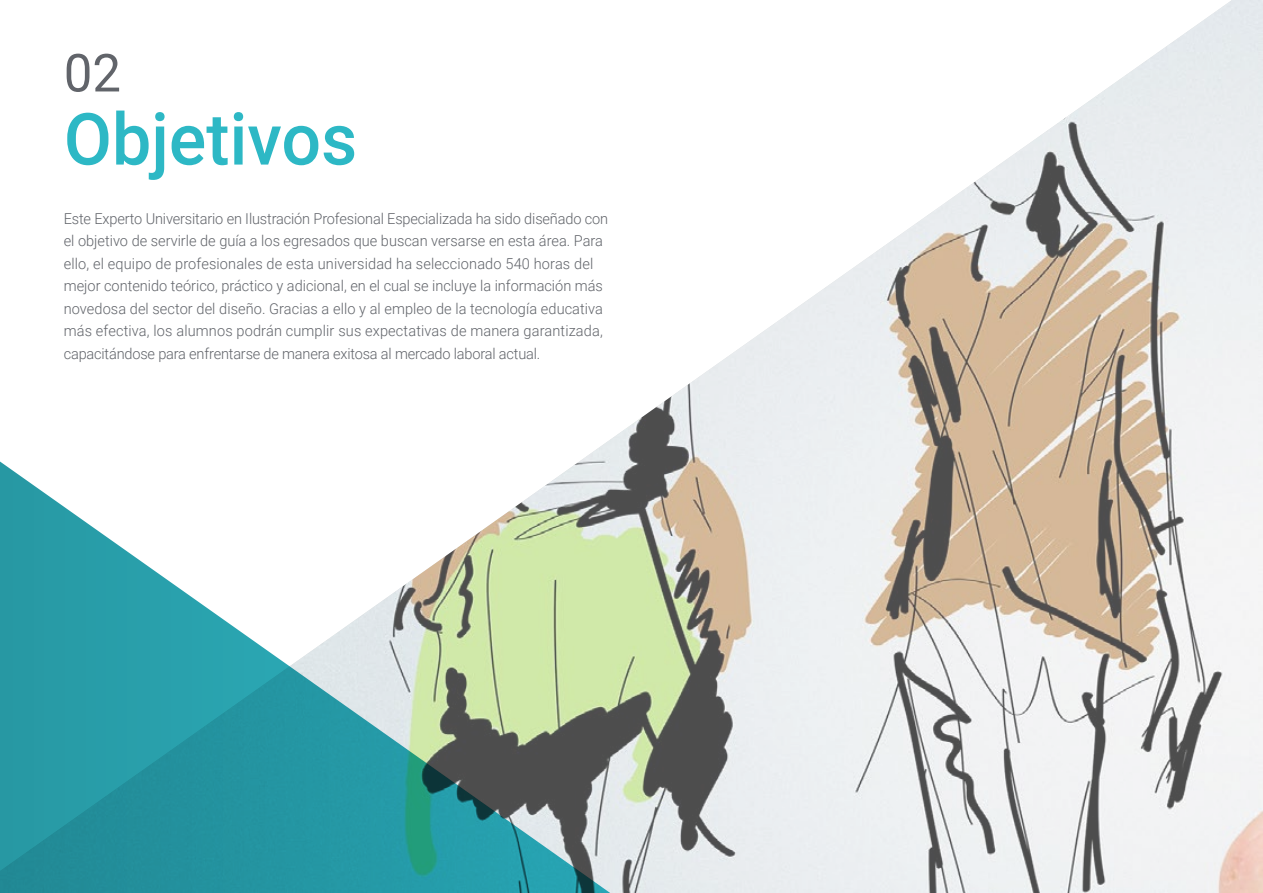
<style>
.page{position:relative;width:1263px;height:893px;background:#fff}
.page>*{position:absolute;margin:0;border:0;box-sizing:border-box;transform-origin:0 0}
.t1{font:500 72px "Roboto";color:#2db8c5}
.t2{font:52.5px "Roboto";color:#61646a}
.t3{font:300 15px/22.5px "Roboto";color:#61646a}
</style>
<div class="page">
<img style="left:601px;top:0;width:662px;height:893px">
<svg style="left:0;top:446px;width:640px;height:447px"></svg>
<h2 class="t2" style="left:64px;top:36px;width:59px">02</h2>
<h1 class="t1" style="left:64px;top:89px;width:295px">Objetivos</h1>
<p class="t3" style="left:64px;top:207px;width:546px">Este Experto Universitario en Ilustración Profesional Especializada ha sido diseñado con el objetivo de servirle de guía a los egresados que buscan versarse en esta área. Para ello, el equipo de profesionales de esta universidad ha seleccionado 540 horas del mejor contenido teórico, práctico y adicional, en el cual se incluye la información más novedosa del sector del diseño. Gracias a ello y al empleo de la tecnología educativa más efectiva, los alumnos podrán cumplir sus expectativas de manera garantizada, capacitándose para enfrentarse de manera exitosa al mercado laboral actual.</p>
</div>
